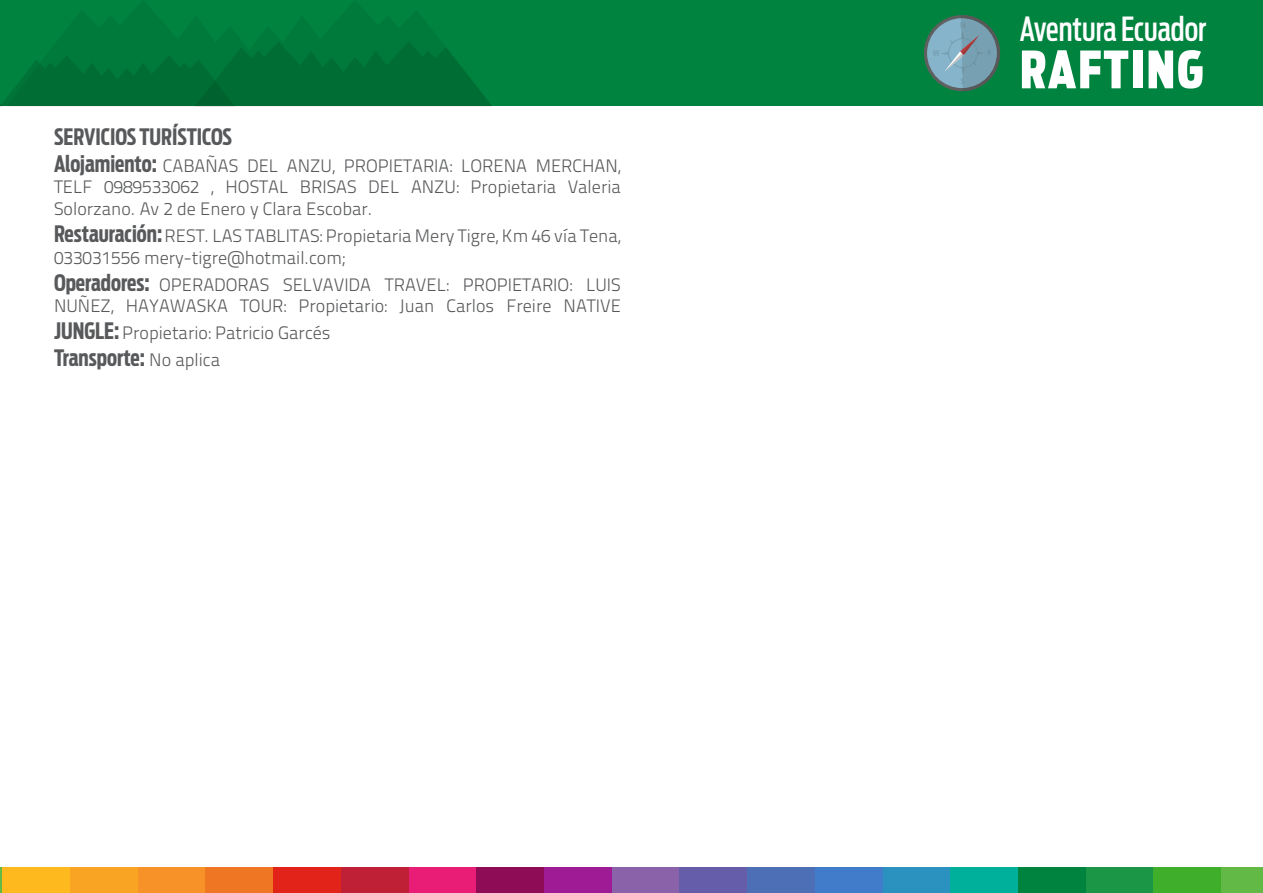
<style>
.page{position:relative;width:1263px;height:893px;background:#fff}
.page>*{position:absolute;margin:0;border:0;box-sizing:border-box;transform-origin:0 0}
.t1{font:900 51px "Antenna Ext Cond Beta";letter-spacing:.04em;color:#fff}
.t2{font:500 33px "Antenna Ext Cond Beta";color:#fff}
.t3{font:700 22.5px "Antenna Ext Cond Beta";color:#58595b}
.t4{font:300 18px/21.6px "Titillium Text 22 L";color:#58595b}
.s1{font-family:"Antenna Ext Cond Beta";font-weight:700;font-size:22.5px}
.s2{font-family:"Titillium Text 22 L";font-weight:300;font-size:18px}
</style>
<div class="page">
<div style="left:0;top:0;width:1263px;height:106px;background:#00833e"></div>
<svg style="left:0;top:41px;width:492px;height:65px"></svg>
<svg style="left:924px;top:15px;width:76px;height:76px"></svg>
<hr style="left:0;top:867px;width:2px;height:26px;background:#63b946">
<div style="left:2px;top:867px;width:68px;height:26px;background:#fdb91d"></div>
<div style="left:70px;top:867px;width:68px;height:26px;background:#faa424"></div>
<div style="left:138px;top:867px;width:67px;height:26px;background:#f79228"></div>
<div style="left:205px;top:867px;width:68px;height:26px;background:#ef7622"></div>
<div style="left:273px;top:867px;width:68px;height:26px;background:#e2231a"></div>
<div style="left:341px;top:867px;width:68px;height:26px;background:#c02035"></div>
<div style="left:409px;top:867px;width:67px;height:26px;background:#ea1d76"></div>
<div style="left:476px;top:867px;width:68px;height:26px;background:#8e0b56"></div>
<div style="left:544px;top:867px;width:68px;height:26px;background:#9f1b96"></div>
<div style="left:612px;top:867px;width:67px;height:26px;background:#8962a9"></div>
<div style="left:679px;top:867px;width:68px;height:26px;background:#655da9"></div>
<div style="left:747px;top:867px;width:68px;height:26px;background:#4c6fb6"></div>
<div style="left:815px;top:867px;width:68px;height:26px;background:#407cca"></div>
<div style="left:883px;top:867px;width:67px;height:26px;background:#2b92bf"></div>
<div style="left:950px;top:867px;width:68px;height:26px;background:#00b09a"></div>
<div style="left:1018px;top:867px;width:68px;height:26px;background:#00833e"></div>
<div style="left:1086px;top:867px;width:67px;height:26px;background:#1b9647"></div>
<div style="left:1153px;top:867px;width:68px;height:26px;background:#3fae2a"></div>
<div style="left:1221px;top:867px;width:42px;height:26px;background:#63b946"></div>
<p class="t3" style="left:54px;top:124px;width:180px">SERVICIOS TURÍSTICOS</p>
<p class="t4" style="left:54px;top:154px;width:568px;text-align:justify"><span class="s1">Alojamiento:</span> CABAÑAS DEL ANZU, PROPIETARIA: LORENA MERCHAN, TELF 0989533062 , HOSTAL BRISAS DEL ANZU: Propietaria Valeria Solorzano. Av 2 de Enero y Clara Escobar.</p>
<p class="t4" style="left:54px;top:224px;width:568px"><span class="s1">Restauración:</span> REST. LAS TABLITAS: Propietaria Mery Tigre, Km 46 vía Tena,<br>033031556 mery-tigre@hotmail.com;</p>
<p class="t4" style="left:54px;top:273px;width:568px"><span class="s1">Operadores:</span> OPERADORAS SELVAVIDA TRAVEL: PROPIETARIO: LUIS<br>NUÑEZ, HAYAWASKA TOUR: Propietario: Juan Carlos Freire NATIVE</p>
<p class="t4" style="left:54px;top:321px;width:278px"><span class="s1">JUNGLE:</span> Propietario: Patricio Garcés</p>
<p class="t3" style="left:54px;top:345px;width:168px">Transporte: <span class="s2">No aplica</span></p>
<h2 class="t2" style="left:1020px;top:10px;width:188px">Aventura Ecuador</h2>
<h1 class="t1" style="left:1020px;top:40px;width:185px">RAFTING</h1>
</div>
